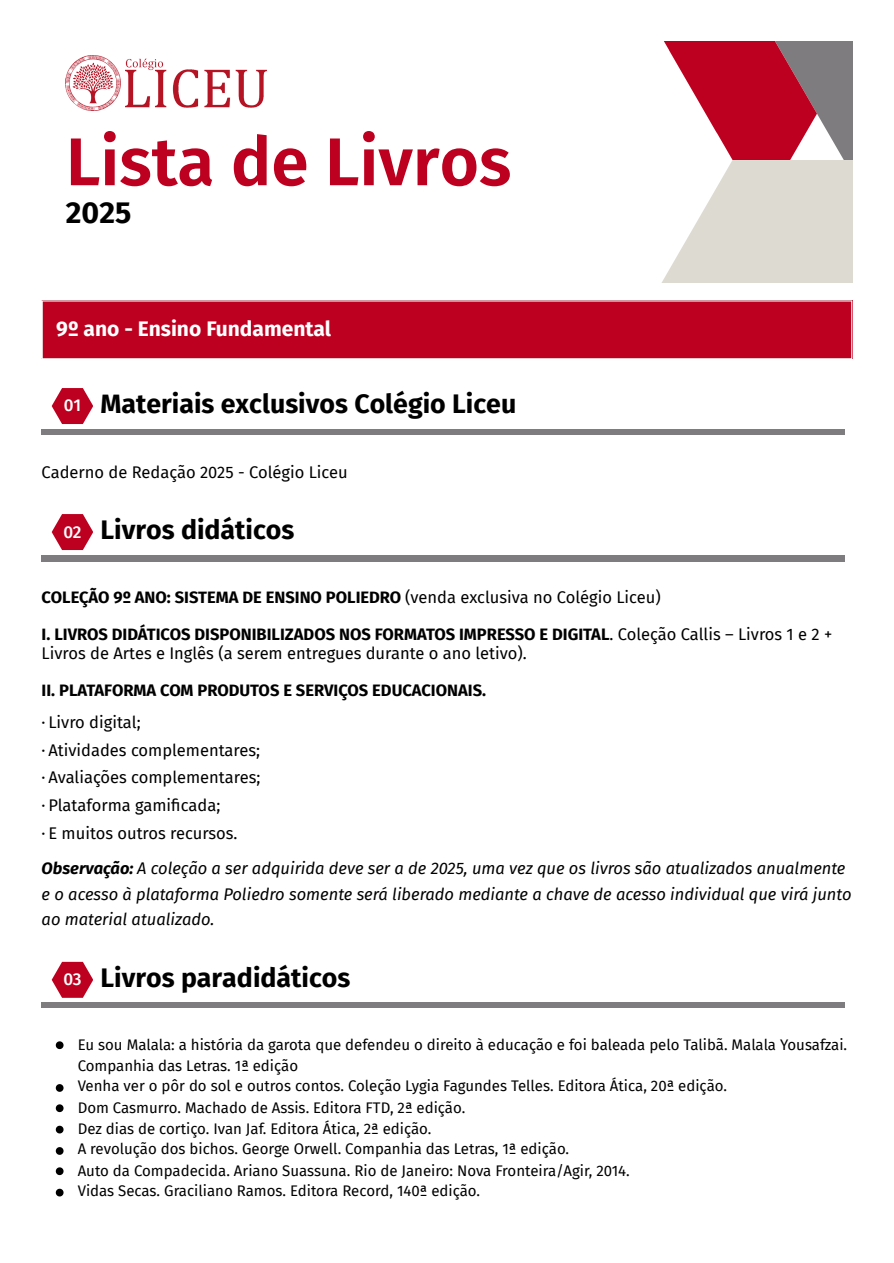
<style>
.page{position:relative;width:894px;height:1263px;background:#fff}
.page>*{position:absolute;margin:0;border:0;box-sizing:border-box;transform-origin:0 0}
.t1{font:600 67.5px "Fira Sans";color:#be0020}
.t2{font:700 30.3px "Fira Sans";color:#000}
.t3{font:700 26.7px "Fira Sans";color:#000}
.t4{font:700 21px "Fira Sans";color:#fff}
.t5{font:500 17.1px "Fira Sans";color:#fff}
.t6{font:16.5px/19.2px "Fira Sans";color:#000}
.t7{font:italic 16.5px/25.3px "Fira Sans";color:#000}
.t8{font:700 16.5px "Fira Sans";color:#000}
.t9{font:15px/21.3px "Fira Sans";color:#000}
.s1{font-weight:400}
.s2{font-weight:700}
</style>
<div class="page">
<svg style="left:664px;top:42px;width:188px;height:118px"></svg>
<svg style="left:662px;top:160px;width:190px;height:122px;fill:#dddad1"></svg>
<img style="left:66px;top:56px;width:200px;height:55px">
<div style="left:42px;top:301px;width:809px;height:58px;background:#be0020"></div>
<hr style="left:42px;top:302px;width:1px;height:56px;background:#fff">
<hr style="left:850px;top:302px;width:2px;height:56px;background:#fff">
<hr style="left:42px;top:300px;width:810px;height:2px;background:#fff">
<hr style="left:42px;top:358px;width:810px;height:1px;background:#fff">
<svg style="left:52px;top:388px;width:41px;height:36px"></svg>
<div style="left:42px;top:429px;width:803px;height:5px;background:#7e7c7e"></div>
<svg style="left:52px;top:514px;width:41px;height:36px"></svg>
<div style="left:42px;top:555px;width:803px;height:7px;background:#7e7c7e"></div>
<svg style="left:52px;top:962px;width:41px;height:36px"></svg>
<div style="left:42px;top:1003px;width:803px;height:5px;background:#7e7c7e"></div>
<svg style="left:56px;top:1041px;width:7px;height:8px"></svg>
<svg style="left:56px;top:1084px;width:7px;height:8px"></svg>
<svg style="left:56px;top:1104px;width:7px;height:8px"></svg>
<svg style="left:56px;top:1126px;width:7px;height:7px"></svg>
<svg style="left:56px;top:1147px;width:7px;height:8px"></svg>
<svg style="left:56px;top:1167px;width:7px;height:8px"></svg>
<svg style="left:56px;top:1189px;width:7px;height:7px"></svg>
<p class="t1" style="left:66px;top:122px;width:447px">Lista de Livros</p>
<p class="t2" style="left:66px;top:195px;width:67px">2025</p>
<p class="t4" style="left:56px;top:317px;width:276px">9º ano - Ensino Fundamental</p>
<p class="t5" style="left:64px;top:395px;width:19px">01</p>
<p class="t3" style="left:100px;top:388px;width:417px">Materiais exclusivos Colégio Liceu</p>
<p class="t6" style="left:42px;top:463px;width:307px">Caderno de Redação 2025 - Colégio Liceu</p>
<p class="t5" style="left:63px;top:521px;width:20px">02</p>
<p class="t3" style="left:100px;top:514px;width:195px">Livros didáticos</p>
<p class="t8" style="left:42px;top:588px;width:620px">COLEÇÃO 9º ANO: SISTEMA DE ENSINO POLIEDRO <span class="s1">(venda exclusiva no Colégio Liceu)</span></p>
<p class="t6" style="left:42px;top:625px;width:791px"><span class="s2">I. LIVROS DIDÁTICOS DISPONIBILIZADOS NOS FORMATOS IMPRESSO E DIGITAL</span>. Coleção Callis – Livros 1 e 2 +<br>Livros de Artes e Inglês (a serem entregues durante o ano letivo).</p>
<p class="t8" style="left:42px;top:681px;width:446px">II. PLATAFORMA COM PRODUTOS E SERVIÇOS EDUCACIONAIS.</p>
<p class="t6" style="left:42px;top:713px;width:100px">· Livro digital;</p>
<p class="t6" style="left:42px;top:741px;width:220px">· Atividades complementares;</p>
<p class="t6" style="left:42px;top:768px;width:220px">· Avaliações complementares;</p>
<p class="t6" style="left:42px;top:796px;width:180px">· Plataforma gamifi cada;</p>
<p class="t6" style="left:42px;top:824px;width:197px">· E muitos outros recursos.</p>
<p class="t7" style="left:42px;top:856px;width:811px"><span class="s2">Observação:</span> A coleção a ser adquirida deve ser a de 2025, uma vez que os livros são atualizados anualmente e o acesso à plataforma Poliedro somente será liberado mediante a chave de acesso individual que virá junto ao material atualizado.</p>
<p class="t5" style="left:63px;top:969px;width:20px">03</p>
<p class="t3" style="left:100px;top:962px;width:251px">Livros paradidáticos</p>
<p class="t9" style="left:78px;top:1034px;width:770px">Eu sou Malala: a história da garota que defendeu o direito à educação e foi baleada pelo Talibã. Malala Yousafzai.<br>Companhia das Letras. 1ª edição</p>
<p class="t9" style="left:78px;top:1076px;width:650px">Venha ver o pôr do sol e outros contos. Coleção Lygia Fagundes Telles. Editora Ática, 20ª edição.</p>
<p class="t9" style="left:78px;top:1097px;width:389px">Dom Casmurro. Machado de Assis. Editora FTD, 2ª edição.</p>
<p class="t9" style="left:78px;top:1118px;width:355px">Dez dias de cortiço. Ivan Jaf. Editora Ática, 2ª edição.</p>
<p class="t9" style="left:78px;top:1139px;width:493px">A revolução dos bichos. George Orwell. Companhia das Letras, 1ª edição.</p>
<p class="t9" style="left:78px;top:1160px;width:553px">Auto da Compadecida. Ariano Suassuna. Rio de Janeiro: Nova Fronteira/Agir, 2014.</p>
<p class="t9" style="left:78px;top:1180px;width:404px">Vidas Secas. Graciliano Ramos. Editora Record, 140ª edição.</p>
</div>
